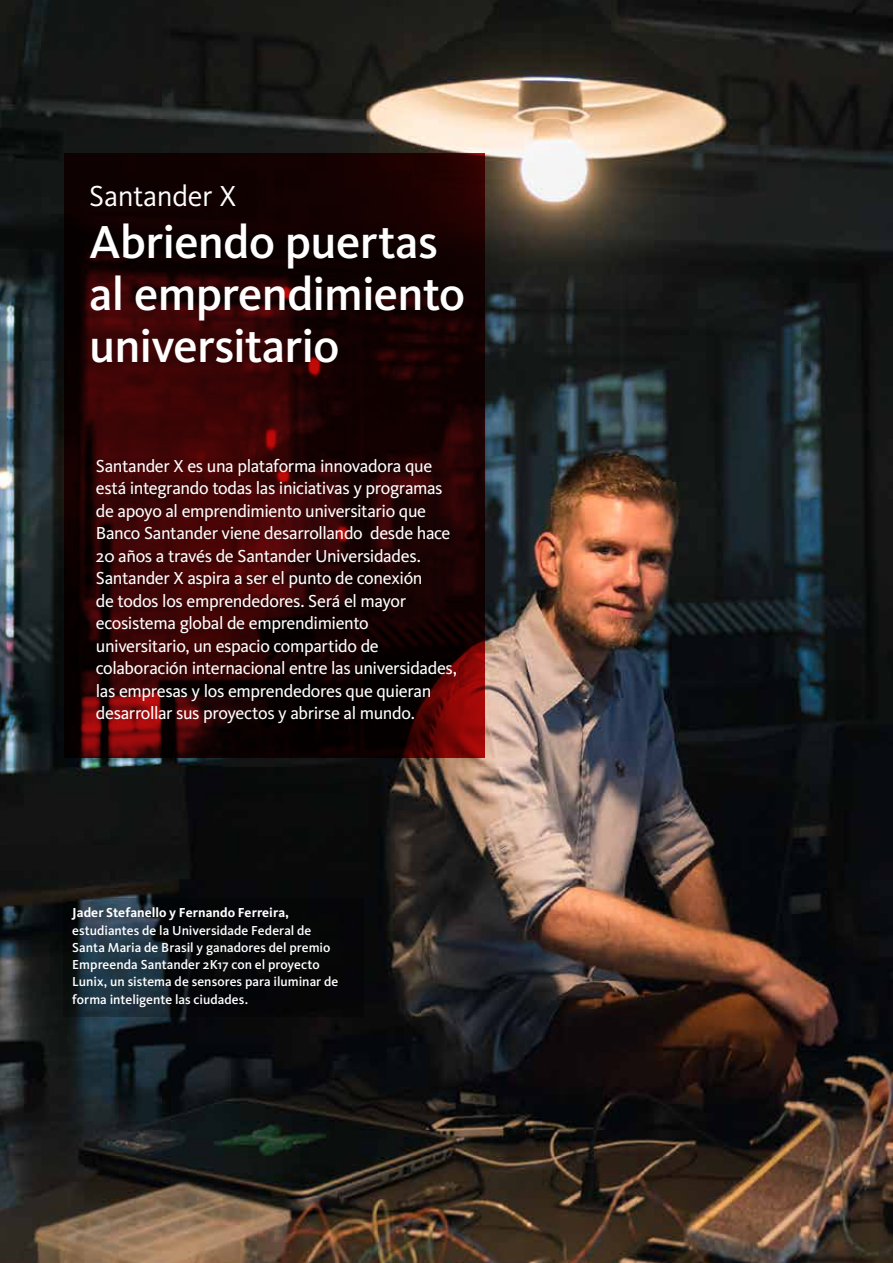
<style>
.page{position:relative;width:893px;height:1263px;background:#fff}
.page>*{position:absolute;margin:0;border:0;box-sizing:border-box;transform-origin:0 0}
.t1{font:500 48px/52.2px "Kievit OT";letter-spacing:-.015em;color:#fff}
.t2{font:30px "Kievit OT";letter-spacing:-.01em;color:#fff}
.t3{font:18px/22.5px "Kievit OT";letter-spacing:-.02em;color:#fff}
.t4{font:500 13.5px/17.2px "Kievit OT";color:#fff}
.t5{font:700 13.5px "Kievit OT";letter-spacing:.005em;color:#fff}
</style>
<div class="page">
<img style="left:0;top:0;width:893px;height:1263px">
<svg style="left:64px;top:154px;width:421px;height:604px;background:#260203"></svg>
<svg style="left:64px;top:898px;width:300px;height:119px;background:#0e151a"></svg>
<h2 class="t2" style="left:89px;top:177px;width:148px">Santander X</h2>
<h1 class="t1" style="left:89px;top:215px;width:377px">Abriendo puertas al emprendimiento universitario</h1>
<p class="t3" style="left:96px;top:454px;width:363px">Santander X es una plataforma innovadora que está integrando todas las iniciativas y programas de apoyo al emprendimiento universitario que Banco Santander viene desarrollando desde hace 20 años a través de Santander Universidades.<br>Santander X aspira a ser el punto de conexión<br>de todos los emprendedores. Será el mayor ecosistema global de emprendimiento universitario, un espacio compartido de colaboración internacional entre las universidades, las empresas y los emprendedores que quieran desarrollar sus proyectos y abrirse al mundo.</p>
<p class="t5" style="left:72px;top:905px;width:218px">Jader Stefanello y Fernando Ferreira,</p>
<p class="t4" style="left:72px;top:921px;width:268px">estudiantes de la Universidade Federal de Santa Maria de Brasil y ganadores del premio Empreenda Santander 2K17 con el proyecto Lunix, un sistema de sensores para iluminar de forma inteligente las ciudades.</p>
</div>
